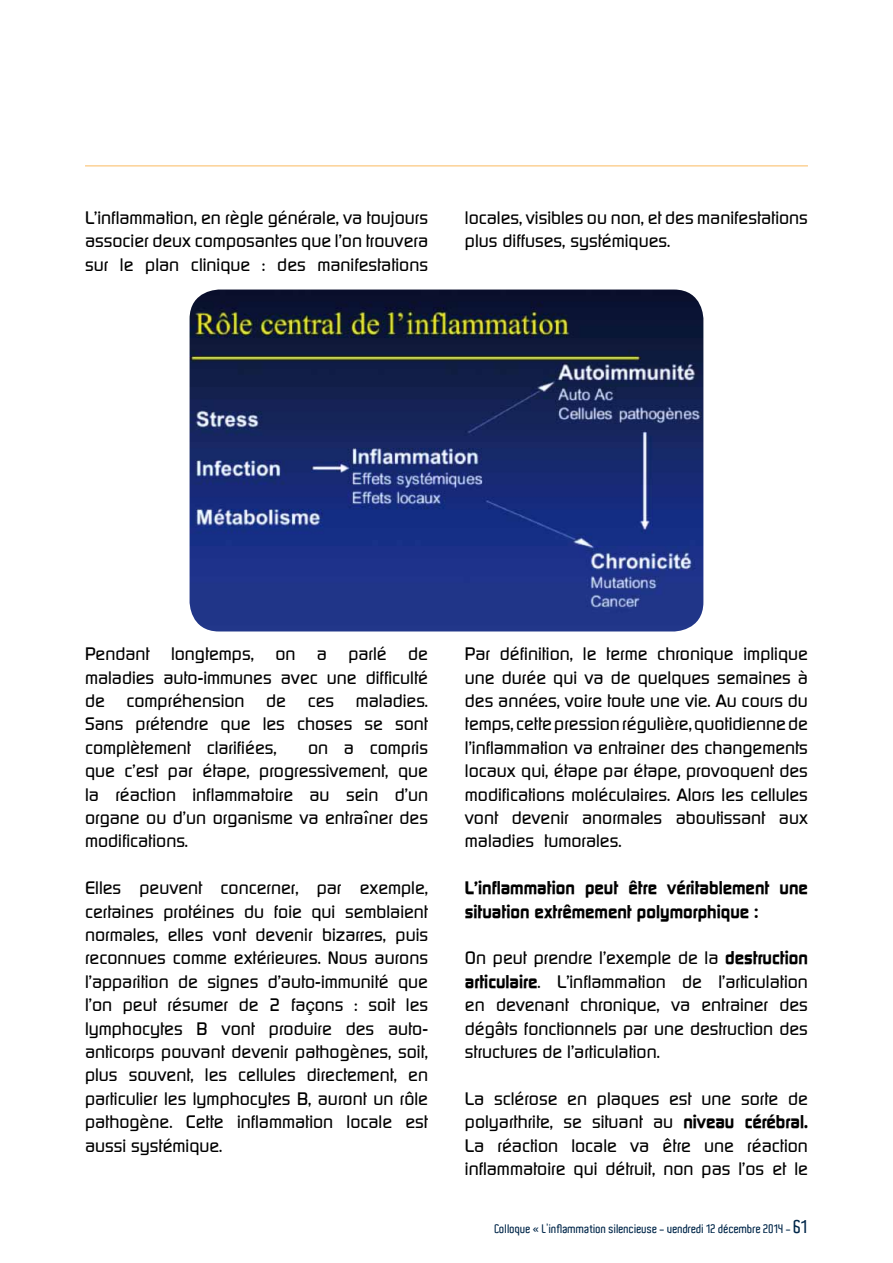
<style>
.page{position:relative;width:893px;height:1263px;background:#fff}
.page>*{position:absolute;margin:0;border:0;box-sizing:border-box;transform-origin:0 0}
.t1{font:500 18px/23.4px "Continuum";color:#000;text-align:justify}
.t2{font:700 18px/23.4px "Continuum";color:#000}
.t3{font:600 12px "Aldo";color:#00274a}
.s1{font-weight:700}
.s2{font-size:18px}
</style>
<div class="page">
<hr style="left:85px;top:165px;width:723px;height:2px;background:#fcd195">
<img style="left:190px;top:290px;width:513px;height:341px">
<p class="t1" style="left:85px;top:205px;width:345px">L’inflammation, en règle générale, va toujours associer deux composantes que l’on trouvera sur le plan clinique : des manifestations</p>
<p class="t1" style="left:465px;top:205px;width:344px">locales, visibles ou non, et des manifestations plus diffuses, systémiques.</p>
<p class="t1" style="left:85px;top:642px;width:345px">Pendant longtemps, on a parlé de maladies auto-immunes avec une difficulté de compréhension de ces maladies.<br>Sans prétendre que les choses se sont complètement clarifiées,</p>
<p class="t1" style="left:85px;top:735px;width:344px;text-indent:223px">on a compris que c’est par étape, progressivement, que la réaction inflammatoire au sein d’un organe ou d’un organisme va entraîner des modifications.</p>
<p class="t1" style="left:85px;top:876px;width:345px">Elles peuvent concerner, par exemple, certaines protéines du foie qui semblaient normales, elles vont devenir bizarres, puis reconnues comme extérieures. Nous aurons l’apparition de signes d’auto-immunité que l’on peut résumer de 2 façons : soit les lymphocytes B vont produire des auto&shy;anticorps pouvant devenir pathogènes, soit, plus souvent, les cellules directement, en particulier les lymphocytes B, auront un rôle pathogène. Cette inflammation locale est aussi systémique.</p>
<p class="t1" style="left:465px;top:642px;width:345px">Par définition, le terme chronique implique une durée qui va de quelques semaines à des années, voire toute une vie. Au cours du temps, cette pression régulière, quotidienne de l’inflammation va entrainer des changements locaux qui, étape par étape, provoquent des modifications moléculaires. Alors les cellules vont devenir anormales aboutissant aux maladies tumorales.</p>
<p class="t2" style="left:465px;top:875px;width:344px">L’inflammation peut être véritablement une situation extrêmement polymorphique :</p>
<p class="t1" style="left:465px;top:946px;width:345px">On peut prendre l’exemple de la <span class="s1">destruction articulaire</span>. L’inflammation de l’articulation en devenant chronique, va entrainer des dégâts fonctionnels par une destruction des structures de l’articulation.</p>
<p class="t1" style="left:465px;top:1086px;width:345px">La sclérose en plaques est une sorte de polyarthrite, se situant au <span class="s1">niveau cérébral.<br></span>La réaction locale va être une réaction inflammatoire qui détruit, non pas l’os et le</p>
<p class="t3" style="left:495px;top:1222px;width:315px">Colloque « L’inflammation silencieuse - vendredi 12 décembre 2014 - <span class="s2">61</span></p>
</div>
